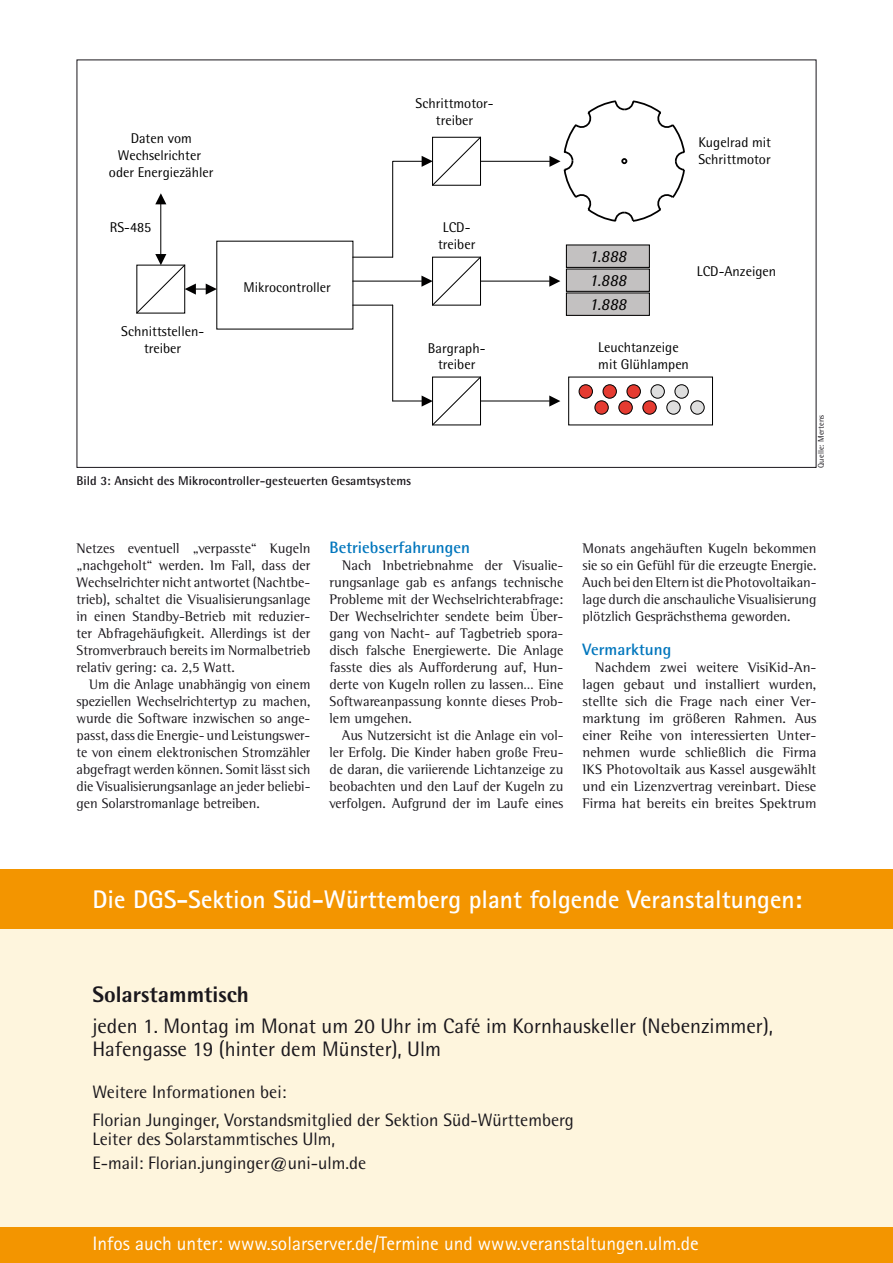
<style>
.page{position:relative;width:893px;height:1263px;background:#fff}
.page>*{position:absolute;margin:0;border:0;box-sizing:border-box;transform-origin:0 0}
.t1{font:700 25.5px "Rotis Sans Serif Std";color:#fff}
.t2{font:800 22.5px "Rotis Semi Sans Std";color:#1a171c}
.t3{font:21px/22.5px "Rotis Semi Sans Std";color:#1a171c}
.t4{font:19.5px "Rotis Sans Serif Std";color:#fff}
.t5{font:18px/28px "Rotis Semi Sans Std";color:#1a171c}
.t6{font:italic 16.95px/24px "Rotis Semi Sans Std";color:#010000;text-align:justify}
.t7{font:700 16.5px "Rotis Semi Sans Std";color:#0076bd}
.t8{font:14.25px/17px "Rotis Semi Serif Std";letter-spacing:-.005em;color:#1a171c;text-align:justify}
.t9{font:14.1px/17px "Rotis Semi Sans Std";color:#010000;text-align:center}
.t10{font:700 12.75px "Rotis Semi Sans Std";color:#1a171c}
.t11{font:8.25px "Rotis Semi Sans Std";letter-spacing:.01em;color:#1a171c}
</style>
<div class="page">
<svg style="left:136px;top:160px;width:414px;height:154px"></svg>
<svg style="left:549px;top:100px;width:136px;height:123px"></svg>
<svg style="left:352px;top:136px;width:130px;height:290px"></svg>
<div style="left:432px;top:376px;width:49px;height:49px;border:1px solid #010000"></div>
<hr style="left:480px;top:281px;width:69px;height:1px;background:#010000">
<svg style="left:549px;top:276px;width:11px;height:11px"></svg>
<div style="left:566px;top:245px;width:83px;height:22px;background:#c3c1c1"></div>
<div style="left:566px;top:244px;width:84px;height:24px;border:1px solid #010000"></div>
<div style="left:566px;top:269px;width:83px;height:22px;background:#c3c1c1"></div>
<div style="left:566px;top:268px;width:84px;height:24px;border:1px solid #010000"></div>
<div style="left:566px;top:293px;width:83px;height:22px;background:#c3c1c1"></div>
<div style="left:566px;top:292px;width:84px;height:24px;border:1px solid #010000"></div>
<hr style="left:392px;top:305px;width:1px;height:96px;background:#010000">
<hr style="left:480px;top:400px;width:69px;height:1px;background:#010000">
<svg style="left:549px;top:395px;width:11px;height:12px"></svg>
<div style="left:675px;top:385px;width:13px;height:13px;background:#dedede;border-radius:50%"></div>
<div style="left:674px;top:384px;width:15px;height:15px;border:1px solid #010000;border-radius:50%"></div>
<div style="left:651px;top:385px;width:13px;height:13px;background:#dedede;border-radius:50%"></div>
<div style="left:650px;top:384px;width:15px;height:15px;border:1px solid #010000;border-radius:50%"></div>
<div style="left:627px;top:385px;width:13px;height:13px;background:#e53b31;border-radius:50%"></div>
<div style="left:626px;top:384px;width:15px;height:15px;border:1px solid #010000;border-radius:50%"></div>
<div style="left:603px;top:385px;width:13px;height:13px;background:#e53b31;border-radius:50%"></div>
<div style="left:602px;top:384px;width:15px;height:15px;border:1px solid #010000;border-radius:50%"></div>
<div style="left:579px;top:385px;width:13px;height:13px;background:#e53b31;border-radius:50%"></div>
<div style="left:579px;top:384px;width:14px;height:15px;border:1px solid #010000;border-radius:50%"></div>
<svg style="left:691px;top:401px;width:13px;height:13px"></svg>
<div style="left:690px;top:400px;width:15px;height:15px;border:1px solid #010000;border-radius:50%"></div>
<svg style="left:667px;top:401px;width:13px;height:13px"></svg>
<div style="left:666px;top:400px;width:15px;height:15px;border:1px solid #010000;border-radius:50%"></div>
<svg style="left:643px;top:401px;width:13px;height:13px"></svg>
<div style="left:642px;top:400px;width:15px;height:15px;border:1px solid #010000;border-radius:50%"></div>
<svg style="left:619px;top:401px;width:13px;height:13px"></svg>
<div style="left:618px;top:400px;width:15px;height:15px;border:1px solid #010000;border-radius:50%"></div>
<svg style="left:595px;top:401px;width:13px;height:13px"></svg>
<div style="left:594px;top:400px;width:15px;height:15px;border:1px solid #010000;border-radius:50%"></div>
<div style="left:0;top:913px;width:892px;height:349px;background:#fef5dd"></div>
<div style="left:0;top:869px;width:893px;height:59px;background:#f39500"></div>
<div style="left:0;top:1227px;width:893px;height:36px;background:#f39500"></div>
<p class="t9" style="left:109px;top:129px;width:106px">Daten vom<br>Wechselrichter oder Energiezähler</p>
<p class="t9" style="left:110px;top:219px;width:43px">RS-485</p>
<p class="t9" style="left:121px;top:322px;width:84px">Schnittstellen&shy;treiber</p>
<p class="t9" style="left:243px;top:278px;width:89px">Mikrocontroller</p>
<p class="t9" style="left:416px;top:94px;width:80px">Schrittmotor&shy;treiber</p>
<p class="t9" style="left:438px;top:218px;width:39px">LCD&shy;treiber</p>
<p class="t9" style="left:428px;top:339px;width:59px">Bargraph&shy;treiber</p>
<p class="t10" style="left:77px;top:473px;width:336px">Bild 3: Ansicht des M ikrocontroller-gesteuerten Gesamtsystems</p>
<p class="t9" style="left:698px;top:134px;width:74px;text-align:left">Kugelrad mit<br>Schrittmotor</p>
<p class="t6" style="left:589px;top:244px;width:39px">1.888<br>1.888<br>1.888</p>
<p class="t9" style="left:697px;top:263px;width:81px">LCD-Anzeigen</p>
<p class="t9" style="left:598px;top:339px;width:92px;text-align:left">Leuchtanzeige mit Glühlampen</p>
<p class="t11" style="left:816px;top:468px;width:54px;rotate:-90deg">Quelle: Mertens</p>
<p class="t8" style="left:77px;top:539px;width:235px">Netzes eventuell „verpasste“ Kugeln „nachgeholt“ werden. Im Fall, dass der Wechselrichter nicht antwortet (Nachtbe&shy;trieb), schaltet die Visualisierungsanlage in einen Standby-Betrieb mit reduzier&shy;ter Abfragehäufigkeit. Allerdings ist der Stromverbrauch bereits im Normalbetrieb relativ gering: ca. 2,5 Watt.</p>
<p class="t8" style="left:77px;top:676px;width:235px;text-indent:13px">Um die Anlage unabhängig von einem speziellen Wechselrichtertyp zu machen, wurde die Software inzwischen so ange&shy;passt, dass die Energie- und Leistungswer&shy;te von einem elektronischen Stromzähler abgefragt werden können. Somit lässt sich die Visualisierungsanlage an jeder beliebi&shy;gen Solarstromanlage betreiben.</p>
<p class="t7" style="left:330px;top:537px;width:142px">Betriebserfahrungen</p>
<p class="t8" style="left:330px;top:556px;width:235px;text-indent:13px">Nach Inbetriebnahme der Visualie&shy;rungsanlage gab es anfangs technische Probleme mit der Wechselrichterabfrage:<br>Der Wechselrichter sendete beim Über&shy;gang von Nacht- auf Tagbetrieb spora&shy;disch falsche Energiewerte. Die Anlage fasste dies als Aufforderung auf, Hun&shy;derte von Kugeln rollen zu lassen… Eine Softwareanpassung konnte dieses Prob&shy;lem umgehen.</p>
<p class="t8" style="left:330px;top:727px;width:235px;text-indent:13px">Aus Nutzersicht ist die Anlage ein vol&shy;ler Erfolg. Die Kinder haben große Freu&shy;de daran, die variierende Lichtanzeige zu beobachten und den Lauf der Kugeln zu verfolgen. Aufgrund der im Laufe eines</p>
<p class="t8" style="left:583px;top:539px;width:235px">Monats angehäuften Kugeln bekommen sie so ein Gefühl für die erzeugte Energie.<br>Auch bei den Eltern ist die Photovoltaikan&shy;lage durch die anschauliche Visualisierung plötzlich Gesprächsthema geworden.</p>
<p class="t7" style="left:583px;top:639px;width:90px">Vermarktung</p>
<p class="t8" style="left:583px;top:659px;width:235px;text-indent:13px">Nachdem zwei weitere VisiKid-An&shy;lagen gebaut und installiert wurden, stellte sich die Frage nach einer Ver&shy;marktung im größeren Rahmen. Aus einer Reihe von interessierten Unter&shy;nehmen wurde schließlich die Firma IKS Photovoltaik aus Kassel ausgewählt und ein Lizenzvertrag vereinbart. Diese Firma hat bereits ein breites Spektrum</p>
<h1 class="t1" style="left:92px;top:883px;width:711px">Die DGS-Sektion Süd-Württemberg plant folgende Veranstaltungen:</h1>
<h2 class="t2" style="left:92px;top:980px;width:158px">Solarstammtisch</h2>
<h3 class="t3" style="left:92px;top:1015px;width:682px">jeden 1. Montag im Monat um 20 Uhr im Café im Kornhauskeller (Nebenzimmer),<br>Hafengasse 19 (hinter dem Münster), Ulm</h3>
<p class="t5" style="left:92px;top:1078px;width:483px">Weitere I nformationen bei:<br>Florian Junginger, Vorstandsmitglied der Sektion Süd-Württemberg</p>
<p class="t5" style="left:92px;top:1127px;width:275px;line-height:23.7px">Leiter des Solarstammtisches Ulm,<br>E-mail: Florian.junginger@uni-ulm.de</p>
<h3 class="t4" style="left:92px;top:1232px;width:608px">I nfos auch unter: www.solarserver.de/Termine und www.veranstaltungen.ulm.de</h3>
</div>
